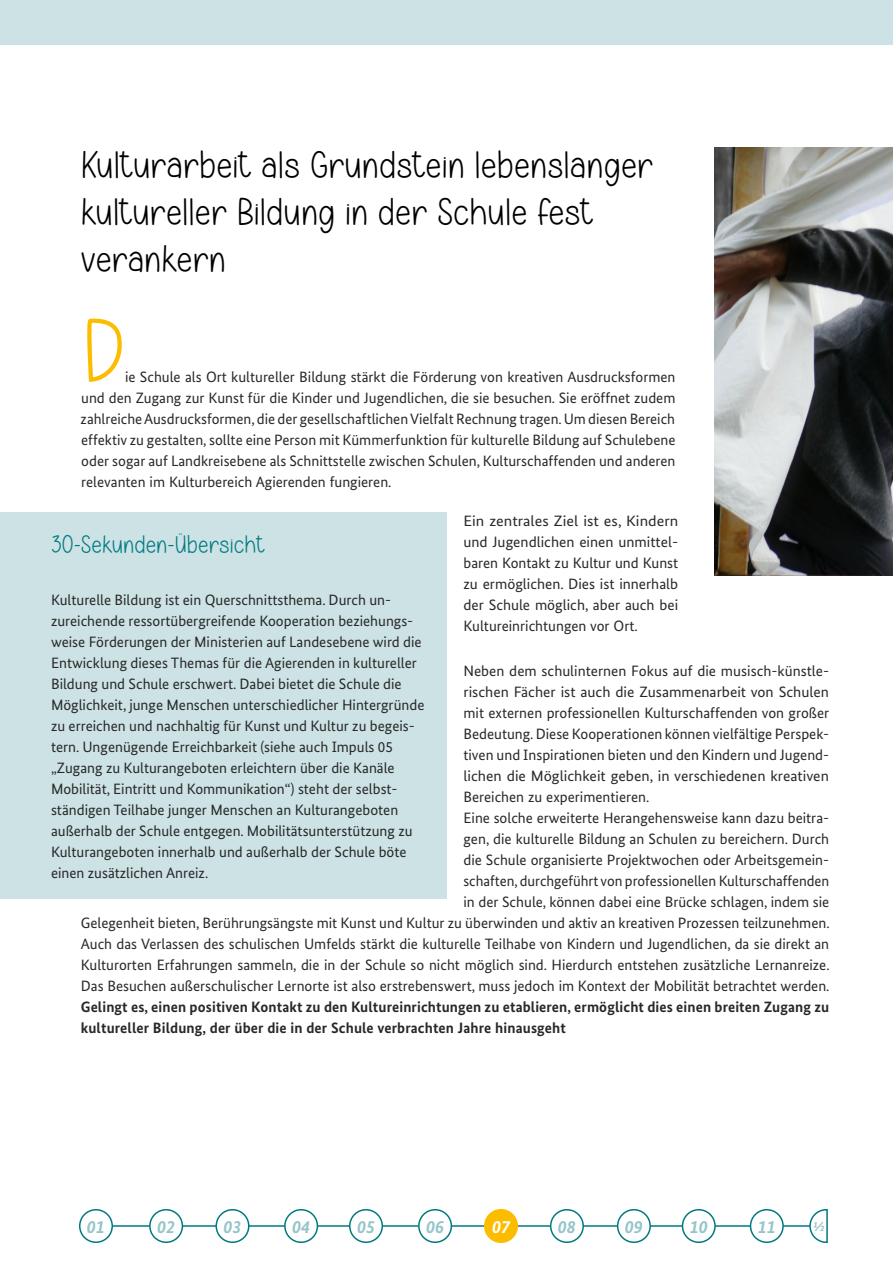
<style>
.page{position:relative;width:893px;height:1263px;background:#fff}
.page>*{position:absolute;margin:0;border:0;box-sizing:border-box;transform-origin:0 0}
.Fließtext_Initialie_Blocksatz{font:90px "Simple Handmade";color:#fcbd00}
.t1{font:39px/46.8px "Simple Handmade";color:#000}
.t2{font:25.5px "Simple Handmade";color:#007a80}
.t3{font:italic 700 18px "Bundes Sans";color:#96c5c9}
.t4{font:italic 700 18px "Bundes Sans";color:#fff}
.Fließtext_Blocksatz{font:15px/21px "Bundes Sans";color:#282827;text-align:justify}
.Fließtext{font:15px/21px "Bundes Sans";color:#282827}
.Fließtext_Initialie_Blocksatz-2{font:15px/21px "Bundes Sans";color:#282827;text-align:justify}
.Fließtext_Blocksatz-2{font:15px/21px "Bundes Sans";color:#282827;text-align:justify;scale:1.07 1}
.Fließtext_Blocksatz-3{font:700 15px "Bundes Sans";letter-spacing:.01em;color:#282827}
.t5{font:italic 700 13.5px "Bundes Sans";color:#96c5c9}
</style>
<div class="page">
<hr style="left:96px;top:1225px;width:724px;height:2px;background:#007a80">
<div style="left:485px;top:1210px;width:32px;height:32px;background:#fcbd00;border-radius:50%"></div>
<div style="left:484px;top:1209px;width:34px;height:34px;border:2px solid #fcbd00;border-radius:50%"></div>
<div style="left:0;top:0;width:893px;height:45px;background:#cce2e4"></div>
<div style="left:80px;top:1210px;width:32px;height:32px;background:#fff;border-radius:50%"></div>
<div style="left:79px;top:1209px;width:34px;height:34px;border:2px solid #007a80;border-radius:50%"></div>
<div style="left:150px;top:1210px;width:32px;height:32px;background:#fff;border-radius:50%"></div>
<div style="left:149px;top:1209px;width:34px;height:34px;border:2px solid #007a80;border-radius:50%"></div>
<div style="left:216px;top:1210px;width:33px;height:32px;background:#fff;border-radius:50%"></div>
<div style="left:215px;top:1209px;width:34px;height:34px;border:2px solid #007a80;border-radius:50%"></div>
<div style="left:285px;top:1210px;width:32px;height:32px;background:#fff;border-radius:50%"></div>
<div style="left:284px;top:1209px;width:34px;height:34px;border:2px solid #007a80;border-radius:50%"></div>
<div style="left:350px;top:1210px;width:32px;height:32px;background:#fff;border-radius:50%"></div>
<div style="left:349px;top:1209px;width:34px;height:34px;border:2px solid #007a80;border-radius:50%"></div>
<div style="left:419px;top:1210px;width:32px;height:32px;background:#fff;border-radius:50%"></div>
<div style="left:418px;top:1209px;width:34px;height:34px;border:2px solid #007a80;border-radius:50%"></div>
<div style="left:551px;top:1210px;width:32px;height:32px;background:#fff;border-radius:50%"></div>
<div style="left:550px;top:1209px;width:34px;height:34px;border:2px solid #007a80;border-radius:50%"></div>
<div style="left:618px;top:1210px;width:32px;height:32px;background:#fff;border-radius:50%"></div>
<div style="left:617px;top:1209px;width:34px;height:34px;border:2px solid #007a80;border-radius:50%"></div>
<div style="left:682px;top:1210px;width:33px;height:32px;background:#fff;border-radius:50%"></div>
<div style="left:682px;top:1209px;width:34px;height:34px;border:2px solid #007a80;border-radius:50%"></div>
<div style="left:750px;top:1210px;width:33px;height:32px;background:#fff;border-radius:50%"></div>
<div style="left:750px;top:1209px;width:34px;height:34px;border:2px solid #007a80;border-radius:50%"></div>
<svg style="left:808px;top:1209px;width:20px;height:34px"></svg>
<img style="left:714px;top:148px;width:179px;height:427px">
<div style="left:0;top:512px;width:446px;height:387px;background:#cce2e4"></div>
<h1 class="t1" style="left:81px;top:142px;width:574px">Kulturarbeit als Grundstein lebenslanger kultureller Bildung in der Schule fest verankern</h1>
<p class="Fließtext_Initialie_Blocksatz" style="left:82px;top:303px;width:45px">D</p>
<p class="Fließtext_Initialie_Blocksatz-2" style="left:81px;top:366px;width:596px;text-indent:44px">ie Schule als Ort kultureller Bildung stärkt die Förderung von kreativen Ausdrucksformen und den Zugang zur Kunst für die Kinder und Jugendlichen, die sie besuchen. Sie eröffnet zudem zahlreiche Ausdrucksformen, die der gesellschaftlichen Vielfalt Rechnung tragen. Um diesen Bereich effektiv zu gestalten, sollte eine Person mit Kümmerfunktion für kulturelle Bildung auf Schulebene oder sogar auf Landkreisebene als Schnittstelle zwischen Schulen, Kulturschaffenden und anderen relevanten im Kulturbereich Agierenden fungieren.</p>
<p class="Fließtext_Blocksatz-2" style="left:463px;top:510px;width:202px">Ein zentrales Ziel ist es, Kindern und Jugendlichen einen unmittel&shy;baren Kontakt zu Kultur und Kunst zu ermöglichen. Dies ist innerhalb der Schule möglich, aber auch bei Kultureinrichtungen vor Ort.</p>
<p class="Fließtext_Blocksatz" style="left:463px;top:660px;width:367px">Neben dem schulinternen Fokus auf die musisch-künstle&shy;rischen Fächer ist auch die Zusammenarbeit von Schulen mit externen professionellen Kulturschaffenden von großer Bedeutung. Diese Kooperationen können vielfältige Perspek&shy;tiven und Inspirationen bieten und den Kindern und Jugend&shy;lichen die Möglichkeit geben, in verschiedenen kreativen Bereichen zu experimentieren.</p>
<p class="Fließtext_Blocksatz" style="left:463px;top:807px;width:367px">Eine solche erweiterte Herangehensweise kann dazu beitra-</p>
<p class="Fließtext_Blocksatz" style="left:463px;top:828px;width:367px">gen, die kulturelle Bildung an Schulen zu bereichern. Durch</p>
<p class="Fließtext_Blocksatz" style="left:463px;top:849px;width:367px">die Schule organisierte Projektwochen oder Arbeitsgemein-</p>
<p class="Fließtext_Blocksatz" style="left:463px;top:870px;width:367px">schaften, durchgeführt von professionellen Kulturschaffenden</p>
<p class="Fließtext_Blocksatz" style="left:463px;top:891px;width:367px">in der Schule, können dabei eine Brücke schlagen, indem sie</p>
<p class="Fließtext_Blocksatz" style="left:81px;top:912px;width:750px">Gelegenheit bieten, Berührungsängste mit Kunst und Kultur zu überwinden und aktiv an kreativen Prozessen teilzunehmen.</p>
<p class="Fließtext_Blocksatz" style="left:81px;top:933px;width:750px">Auch das Verlassen des schulischen Umfelds stärkt die kulturelle Teilhabe von Kindern und Jugendlichen, da sie direkt an</p>
<p class="Fließtext_Blocksatz" style="left:81px;top:954px;width:750px">Kulturorten Erfahrungen sammeln, die in der Schule so nicht möglich sind. Hierdurch entstehen zusätzliche Lernanreize.</p>
<p class="Fließtext_Blocksatz" style="left:81px;top:975px;width:750px">Das Besuchen außerschulischer Lernorte ist also erstrebenswert, muss jedoch im Kontext der Mobilität betrachtet werden.</p>
<p class="Fließtext_Blocksatz-3" style="left:81px;top:998px;width:750px">Gelingt es, einen positiven Kontakt zu den Kultureinrichtungen zu etablieren, ermöglicht dies einen breiten Zugang zu</p>
<p class="Fließtext_Blocksatz-3" style="left:81px;top:1019px;width:487px">kultureller Bildung, der über die in der Schule verbrachten Jahre hinausgeht</p>
<h2 class="t2" style="left:51px;top:530px;width:216px">30-Sekunden-Übersicht</h2>
<p class="Fließtext" style="left:51px;top:589px;width:375px">Kulturelle Bildung ist ein Querschnittsthema. Durch un&shy;zureichende ressortübergreifende Kooperation beziehungs&shy;weise Förderungen der Ministerien auf Landesebene wird die Entwicklung dieses Themas für die Agierenden in kultureller Bildung und Schule erschwert. Dabei bietet die Schule die Möglichkeit, junge Menschen unterschiedlicher Hintergründe zu erreichen und nachhaltig für Kunst und Kultur zu begeis&shy;tern. Ungenügende Erreichbarkeit (siehe auch Impuls 05 „Zugang zu Kulturangeboten erleichtern über die Kanäle Mobilität, Eintritt und Kommunikation“) steht der selbst&shy;ständigen Teilhabe junger Menschen an Kulturangeboten außerhalb der Schule entgegen. Mobilitätsunterstützung zu Kulturangeboten innerhalb und außerhalb der Schule böte einen zusätzlichen Anreiz.</p>
<p class="t3" style="left:87px;top:1216px;width:19px">01</p>
<p class="t3" style="left:157px;top:1216px;width:19px">02</p>
<p class="t3" style="left:223px;top:1216px;width:19px">03</p>
<p class="t3" style="left:292px;top:1216px;width:19px">04</p>
<p class="t3" style="left:357px;top:1216px;width:19px">05</p>
<p class="t3" style="left:426px;top:1216px;width:19px">06</p>
<h1 class="t4" style="left:492px;top:1216px;width:19px">07</h1>
<p class="t3" style="left:558px;top:1216px;width:19px">08</p>
<p class="t3" style="left:625px;top:1216px;width:19px">09</p>
<p class="t3" style="left:690px;top:1216px;width:19px">10</p>
<p class="t3" style="left:758px;top:1216px;width:19px">11</p>
<p class="t5" style="left:813px;top:1218px;width:13px">½</p>
</div>
